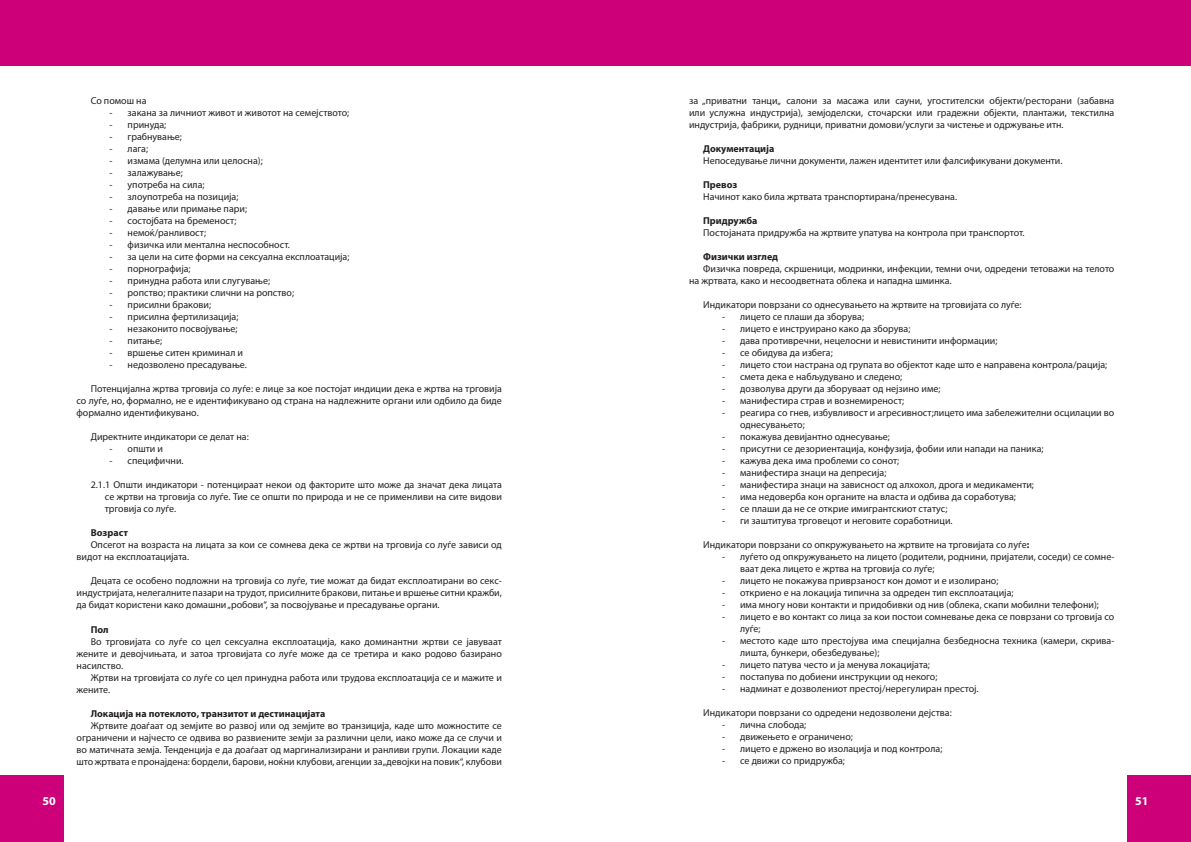
<style>
.page{position:relative;width:1191px;height:842px;background:#fff}
.page>*{position:absolute;margin:0;border:0;box-sizing:border-box;transform-origin:0 0}
.t1{font:700 12px "Myriad Pro";color:#fff}
.Text{font:10px/12px "Myriad Pro";color:#231f20}
.Bullet{font:10px/12px "Myriad Pro";color:#231f20;text-align:justify}
.Bulet_BOLD{font:700 10px "Myriad Pro";color:#231f20}
.s1{font-weight:700}
</style>
<div class="page">
<div style="left:1127px;top:775px;width:64px;height:67px;background:#cd007a"></div>
<div style="left:0;top:775px;width:64px;height:67px;background:#cd007a"></div>
<div style="left:0;top:0;width:1191px;height:66px;background:#cd007a"></div>
<p class="Text" style="left:91px;top:94px;width:57px">Со помош на</p>
<p class="Text" style="left:110px;top:106px;width:241px">- закана за личниот живот и животот на семејството;</p>
<p class="Text" style="left:110px;top:118px;width:58px">- принуда;</p>
<p class="Text" style="left:110px;top:130px;width:74px">- грабнување;</p>
<p class="Text" style="left:110px;top:142px;width:40px">- лага;</p>
<p class="Text" style="left:110px;top:154px;width:155px">- измама (делумна или целосна);</p>
<p class="Text" style="left:110px;top:166px;width:75px">- залажување;</p>
<p class="Text" style="left:110px;top:178px;width:96px">- употреба на сила;</p>
<p class="Text" style="left:110px;top:190px;width:130px">- злоупотреба на позиција;</p>
<p class="Text" style="left:110px;top:202px;width:139px">- давање или примање пари;</p>
<p class="Text" style="left:110px;top:214px;width:128px">- состојбата на бременост;</p>
<p class="Text" style="left:110px;top:226px;width:98px">- немоќ/ранливост;</p>
<p class="Text" style="left:110px;top:238px;width:182px">- физичка или ментална неспособност.</p>
<p class="Text" style="left:110px;top:250px;width:241px">- за цели на сите форми на сексуална експлоатација;</p>
<p class="Text" style="left:110px;top:262px;width:83px">- порнографија;</p>
<p class="Text" style="left:110px;top:274px;width:162px">- принудна работа или слугување;</p>
<p class="Text" style="left:110px;top:286px;width:186px">- ропство; практики слични на ропство;</p>
<p class="Text" style="left:110px;top:298px;width:103px">- присилни бракови;</p>
<p class="Text" style="left:110px;top:310px;width:130px">- присилна фертилизација;</p>
<p class="Text" style="left:110px;top:322px;width:129px">- незаконито посвојување;</p>
<p class="Text" style="left:110px;top:334px;width:54px">- питање;</p>
<p class="Text" style="left:110px;top:346px;width:135px">- вршење ситен криминал и</p>
<p class="Text" style="left:110px;top:358px;width:139px">- недозволено пресадување.</p>
<p class="Text" style="left:77px;top:382px;width:427px;text-align:justify;text-indent:14px">Потенцијална жртва трговија со луѓе: е лице за кое постојат индиции дека е жртва на трговија со луѓе, но, формално, не е идентификувано од страна на надлежните органи или одбило да биде формално идентификувано.</p>
<p class="Text" style="left:91px;top:430px;width:160px">Директните индикатори се делат на:</p>
<p class="Text" style="left:110px;top:442px;width:55px">- општи и</p>
<p class="Text" style="left:110px;top:454px;width:75px">- специфични.</p>
<p class="Bullet" style="left:105px;top:478px;width:398px;text-indent:-14px">2.1.1 Општи индикатори - потенцираат некои од факторите што може да значат дека лицата се жртви на трговија со луѓе. Тие се општи по природа и не се применливи на сите видови трговија со луѓе.</p>
<p class="Bulet_BOLD" style="left:91px;top:526px;width:39px">Возраст</p>
<p class="Text" style="left:77px;top:538px;width:427px;text-indent:14px">Опсегот на возраста на лицата за кои се сомнева дека се жртви на трговија со луѓе зависи од видот на експлоатацијата.</p>
<p class="Text" style="left:77px;top:574px;width:427px;text-align:justify;text-indent:14px">Децата се особено подложни на трговија со луѓе, тие можат да бидат експлоатирани во секс&shy;индустријата, нелегалните пазари на трудот, присилните бракови, питање и вршење ситни кражби, да бидат користени како домашни „робови“, за посвојување и пресадување органи.</p>
<p class="Bulet_BOLD" style="left:91px;top:623px;width:19px">Пол</p>
<p class="Text" style="left:77px;top:636px;width:427px;text-align:justify;text-indent:14px">Во трговијата со луѓе со цел сексуална експлоатација, како доминантни жртви се јавуваат жените и девојчињата, и затоа трговијата со луѓе може да се третира и како родово базирано насилство.</p>
<p class="Text" style="left:77px;top:672px;width:427px;text-indent:14px">Жртви на трговијата со луѓе со цел принудна работа или трудова експлоатација се и мажите и жените.</p>
<p class="Bulet_BOLD" style="left:91px;top:707px;width:236px">Локација на потеклото, транзитот и дестинацијата</p>
<p class="Text" style="left:77px;top:720px;width:427px;text-align:justify;text-indent:14px">Жртвите доаѓаат од земјите во развој или од земјите во транзиција, каде што можностите се ограничени и најчесто се одвива во развиените земји за различни цели, иако може да се случи и во матичната земја. Тенденција е да доаѓаат од маргинализирани и ранливи групи. Локации каде што жртвата е пронајдена: бордели, барови, ноќни клубови, агенции за „девојки на повик“, клубови</p>
<p class="Text" style="left:689px;top:94px;width:427px;text-align:justify">за „приватни танци„ салони за масажа или сауни, угостителски објекти/ресторани (забавна или услужна индустрија), земјоделски, сточарски или градежни објекти, плантажи, текстилна индустрија, фабрики, рудници, приватни домови/услуги за чистење и одржување итн.</p>
<p class="Bulet_BOLD" style="left:703px;top:142px;width:73px">Документација</p>
<p class="Text" style="left:703px;top:154px;width:361px">Непоседување лични документи, лажен идентитет или фалсификувани документи.</p>
<p class="Bulet_BOLD" style="left:703px;top:178px;width:36px">Превоз</p>
<p class="Text" style="left:703px;top:190px;width:255px">Начинот како била жртвата транспортирана/пренесувана.</p>
<p class="Bulet_BOLD" style="left:703px;top:214px;width:56px">Придружба</p>
<p class="Text" style="left:703px;top:226px;width:323px">Постојаната придружба на жртвите упатува на контрола при транспортот.</p>
<p class="Bulet_BOLD" style="left:703px;top:250px;width:76px">Физички изглед</p>
<p class="Text" style="left:689px;top:262px;width:427px;text-indent:14px">Физичка повреда, скршеници, модринки, инфекции, темни очи, одредени тетоважи на телото на жртвата, како и несоодветната облека и нападна шминка.</p>
<p class="Bullet" style="left:703px;top:298px;width:320px">Индикатори поврзани со однесувањето на жртвите на трговијата со луѓе:</p>
<p class="Text" style="left:722px;top:310px;width:143px">- лицето се плаши да зборува;</p>
<p class="Text" style="left:722px;top:322px;width:190px">- лицето е инструирано како да зборува;</p>
<p class="Text" style="left:722px;top:334px;width:277px">- дава противречни, нецелосни и невистинити информации;</p>
<p class="Text" style="left:722px;top:346px;width:112px">- се обидува да избега;</p>
<p class="Text" style="left:722px;top:358px;width:387px">- лицето стои настрана од групата во објектот каде што е направена контрола/рација;</p>
<p class="Text" style="left:722px;top:370px;width:182px">- смета дека е набљудувано и следено;</p>
<p class="Text" style="left:722px;top:382px;width:220px">- дозволува други да зборуваат од нејзино име;</p>
<p class="Text" style="left:722px;top:394px;width:184px">- манифестира страв и вознемиреност;</p>
<p class="Text" style="left:740px;top:406px;width:376px;text-indent:-18px">- реагира со гнев, избувливост и агресивност;лицето има забележителни осцилации во однесувањето;</p>
<p class="Text" style="left:722px;top:430px;width:169px">- покажува девијантно однесување;</p>
<p class="Text" style="left:722px;top:442px;width:323px">- присутни се дезориентација, конфузија, фобии или напади на паника;</p>
<p class="Text" style="left:722px;top:454px;width:179px">- кажува дека има проблеми со сонот;</p>
<p class="Text" style="left:722px;top:466px;width:166px">- манифестира знаци на депресија;</p>
<p class="Text" style="left:722px;top:478px;width:313px">- манифестира знаци на зависност од алхохол, дрога и медикаменти;</p>
<p class="Text" style="left:722px;top:490px;width:295px">- има недоверба кон органите на власта и одбива да соработува;</p>
<p class="Text" style="left:722px;top:502px;width:227px">- се плаши да не се открие имигрантскиот статус;</p>
<p class="Text" style="left:722px;top:514px;width:232px">- ги заштитува трговецот и неговите соработници.</p>
<p class="Bullet" style="left:703px;top:538px;width:327px">Индикатори поврзани со опкружувањето на жртвите на трговијата со луѓе<span class="s1">:</span></p>
<p class="Text" style="left:740px;top:550px;width:376px;text-indent:-18px">- луѓето од опкружувањето на лицето (родители, роднини, пријатели, соседи) се сомне&shy;ваат дека лицето е жртва на трговија со луѓе;</p>
<p class="Text" style="left:722px;top:574px;width:278px">- лицето не покажува приврзаност кон домот и е изолирано;</p>
<p class="Text" style="left:722px;top:586px;width:293px">- откриено е на локација типична за одреден тип експлоатација;</p>
<p class="Text" style="left:722px;top:598px;width:378px">- има многу нови контакти и придобивки од нив (облека, скапи мобилни телефони);</p>
<p class="Text" style="left:740px;top:610px;width:376px;text-indent:-18px">- лицето е во контакт со лица за кои постои сомневање дека се поврзани со трговија со луѓе;</p>
<p class="Text" style="left:740px;top:634px;width:376px;text-indent:-18px">- местото каде што престојува има специјална безбедносна техника (камери, скрива&shy;лишта, бункери, обезбедување);</p>
<p class="Text" style="left:722px;top:658px;width:209px">- лицето патува често и ја менува локацијата;</p>
<p class="Text" style="left:722px;top:670px;width:217px">- постапува по добиени инструкции од некого;</p>
<p class="Text" style="left:722px;top:682px;width:258px">- надминат е дозволениот престој/нерегулиран престој.</p>
<p class="Bullet" style="left:703px;top:706px;width:250px">Индикатори поврзани со одредени недозволени дејства:</p>
<p class="Text" style="left:722px;top:718px;width:86px">- лична слобода;</p>
<p class="Text" style="left:722px;top:730px;width:132px">- движењето е ограничено;</p>
<p class="Text" style="left:722px;top:742px;width:222px">- лицето е држено во изолација и под контрола;</p>
<p class="Text" style="left:722px;top:754px;width:124px">- се движи со придружба;</p>
<p class="t1" style="left:43px;top:793px;width:15px">50</p>
<p class="t1" style="left:1135px;top:793px;width:15px">51</p>
</div>
